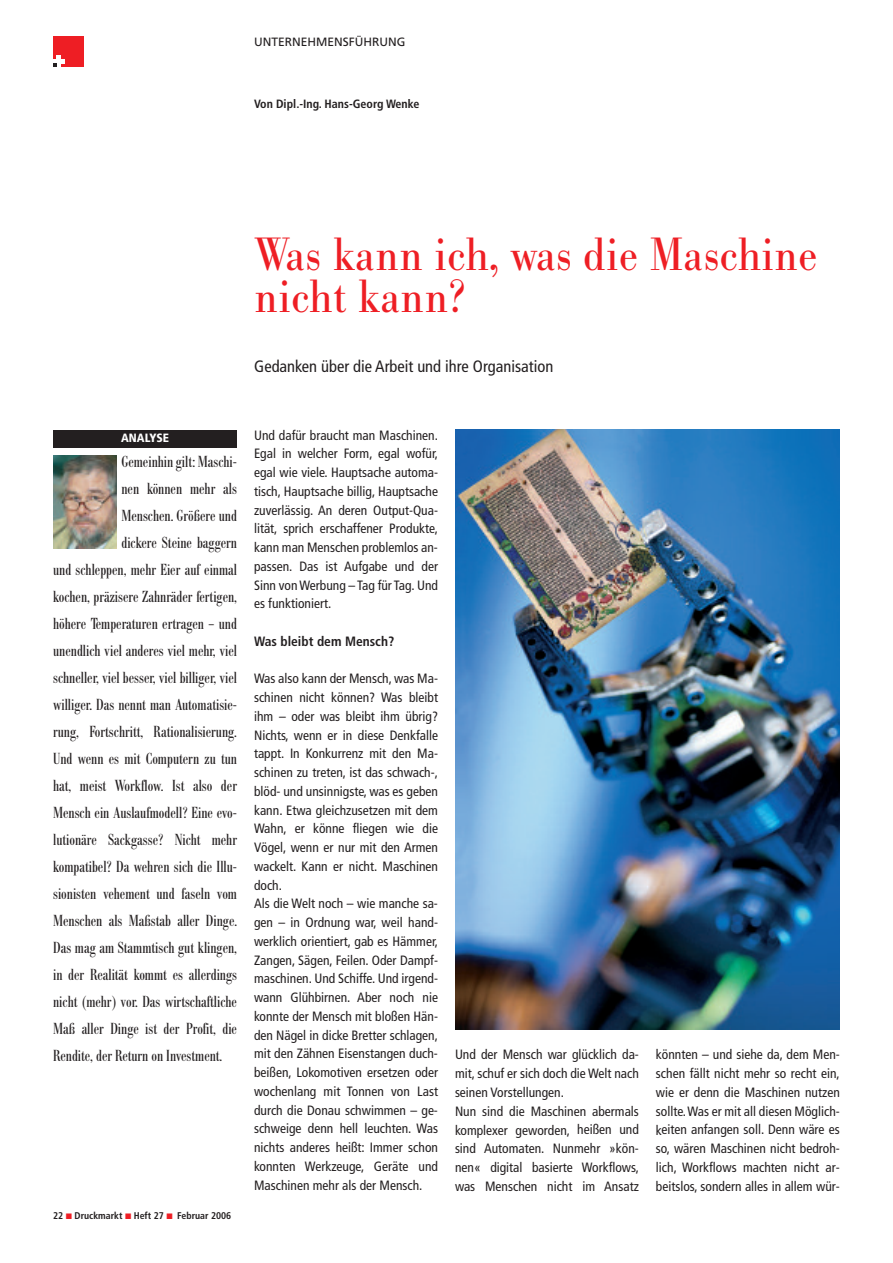
<style>
.page{position:relative;width:893px;height:1263px;background:#fff}
.page>*{position:absolute;margin:0;border:0;box-sizing:border-box;transform-origin:0 0}
.t1{font:48px/42px "Bodoni Nr 1 SB";color:#ee1e24;scale:.9 1}
.t2{font:16.5px "Bodoni Nr 1 SB Con";color:#231f20}
.t3{font:condensed 16.5px "Frutiger";color:#231f20}
.t4{font:condensed 13.5px/18.8px "Frutiger";color:#231f20;text-align:justify}
.t5{font:700 condensed 13.5px "Frutiger";color:#231f20}
.t6{font:700 condensed 12px "Frutiger";color:#231f20}
.t7{font:12px "Frutiger";color:#231f20}
.t8{font:900 condensed 12px "Frutiger";color:#fff}
.t9{font:700 condensed 9.75px "Frutiger";color:#231f20}
</style>
<div class="page">
<div style="left:53px;top:431px;width:184px;height:17px;background:#231f20"></div>
<div style="left:53px;top:36px;width:31px;height:31px;background:#ee1e24"></div>
<div style="left:53px;top:59px;width:12px;height:5px;background:#fff"></div>
<hr style="left:57px;top:56px;width:4px;height:11px;background:#fff">
<img style="left:53px;top:455px;width:64px;height:94px">
<img style="left:455px;top:429px;width:385px;height:600px">
<p class="t7" style="left:254px;top:37px;width:153px">UNTERNEHMENSFÜHRUNG</p>
<p class="t6" style="left:254px;top:99px;width:167px">Von Dipl.-Ing. Hans-Georg Wenke</p>
<h1 class="t1" style="left:254px;top:232px;width:627px">Was kann ich, was die Maschine nicht kann?</h1>
<p class="t3" style="left:254px;top:359px;width:301px">Gedanken über die Arbeit und ihre Organisation</p>
<p class="t8" style="left:121px;top:433px;width:49px">ANALYSE</p>
<p class="t2" style="left:121px;top:451px;width:117px">Gemeinhin gilt: Maschi-</p>
<p class="t2" style="left:121px;top:478px;width:117px">nen können mehr als</p>
<p class="t2" style="left:121px;top:505px;width:117px">Menschen. Größere und</p>
<p class="t2" style="left:121px;top:532px;width:117px">dickere Steine baggern</p>
<p class="t2" style="left:53px;top:559px;width:185px">und schleppen, mehr Eier auf einmal</p>
<p class="t2" style="left:53px;top:586px;width:185px">kochen, präzisere Zahnräder fertigen,</p>
<p class="t2" style="left:53px;top:613px;width:185px">höhere Temperaturen ertragen – und</p>
<p class="t2" style="left:53px;top:640px;width:185px">unendlich viel anderes viel mehr, viel</p>
<p class="t2" style="left:53px;top:667px;width:185px">schneller, viel besser, viel billiger, viel</p>
<p class="t2" style="left:53px;top:694px;width:185px">williger. Das nennt man Automatisie-</p>
<p class="t2" style="left:53px;top:721px;width:185px">rung, Fortschritt, Rationalisierung.</p>
<p class="t2" style="left:53px;top:748px;width:185px">Und wenn es mit Computern zu tun</p>
<p class="t2" style="left:53px;top:775px;width:185px">hat, meist Workflow. Ist also der</p>
<p class="t2" style="left:53px;top:802px;width:185px">Mensch ein Auslaufmodell? Eine evo-</p>
<p class="t2" style="left:53px;top:829px;width:185px">lutionäre Sackgasse? Nicht mehr</p>
<p class="t2" style="left:53px;top:856px;width:185px">kompatibel? Da wehren sich die Illu-</p>
<p class="t2" style="left:53px;top:883px;width:185px">sionisten vehement und faseln vom</p>
<p class="t2" style="left:53px;top:910px;width:185px">Menschen als Maßstab aller Dinge.</p>
<p class="t2" style="left:53px;top:937px;width:185px">Das mag am Stammtisch gut klingen,</p>
<p class="t2" style="left:53px;top:964px;width:185px">in der Realität kommt es allerdings</p>
<p class="t2" style="left:53px;top:991px;width:185px">nicht (mehr) vor. Das wirtschaftliche</p>
<p class="t2" style="left:53px;top:1018px;width:185px">Maß aller Dinge ist der Profit, die</p>
<p class="t2" style="left:53px;top:1045px;width:171px">Rendite, der Return on Investment.</p>
<p class="t9" style="left:53px;top:1212px;width:112px">22 Druckmarkt Heft 27</p>
<p class="t9" style="left:177px;top:1212px;width:56px">Februar 2006</p>
<p class="t4" style="left:254px;top:427px;width:185px">Und dafür braucht man Maschinen.<br>Egal in welcher Form, egal wofür, egal wie viele. Hauptsache automa&shy;tisch, Hauptsache billig, Hauptsache zuverlässig. An deren Output-Qua&shy;lität, sprich erschaffener Produkte, kann man Menschen problemlos an&shy;passen. Das ist Aufgabe und der Sinn von Werbung – Tag für Tag. Und es funktioniert.</p>
<p class="t5" style="left:254px;top:636px;width:142px">Was bleibt dem Mensch?</p>
<p class="t4" style="left:254px;top:670px;width:185px;text-align:left">Was also kann der Mensch, was Ma&shy;schinen nicht können? Was bleibt ihm – oder was bleibt ihm übrig?<br>Nichts, wenn er in diese Denkfalle tappt. In Konkurrenz mit den Ma&shy;schinen zu treten, ist das schwach-, blöd- und unsinnigste, was es geben kann. Etwa gleichzusetzen mit dem<br>Wahn, er könne fliegen wie die<br>Vögel, wenn er nur mit den Armen wackelt. Kann er nicht. Maschinen doch.<br>Als die Welt noch – wie manche sa&shy;gen – in Ordnung war, weil hand&shy;werklich orientiert, gab es Hämmer,<br>Zangen, Sägen, Feilen. Oder Dampf&shy;maschinen. Und Schiffe. Und irgend&shy;wann Glühbirnen. Aber noch nie konnte der Mensch mit bloßen Hän&shy;den Nägel in dicke Bretter schlagen, mit den Zähnen Eisenstangen duch&shy;beißen, Lokomotiven ersetzen oder wochenlang mit Tonnen von Last durch die Donau schwimmen – ge&shy;schweige denn hell leuchten. Was nichts anderes heißt: Immer schon konnten Werkzeuge, Geräte und<br>Maschinen mehr als der Mensch.</p>
<p class="t4" style="left:455px;top:1046px;width:185px;text-align:left">Und der Mensch war glücklich da&shy;mit, schuf er sich doch die Welt nach seinen Vorstellungen.<br>Nun sind die Maschinen abermals komplexer geworden, heißen und sind Automaten. Nunmehr »kön&shy;nen« digital basierte Workflows, was Menschen nicht im Ansatz</p>
<p class="t4" style="left:656px;top:1046px;width:185px">könnten – und siehe da, dem Men&shy;schen fällt nicht mehr so recht ein, wie er denn die Maschinen nutzen sollte.Was er mit all diesen Möglich&shy;keiten anfangen soll. Denn wäre es so, wären Maschinen nicht bedroh&shy;lich, Workflows machten nicht ar&shy;beitslos, sondern alles in allem wür-</p>
</div>
